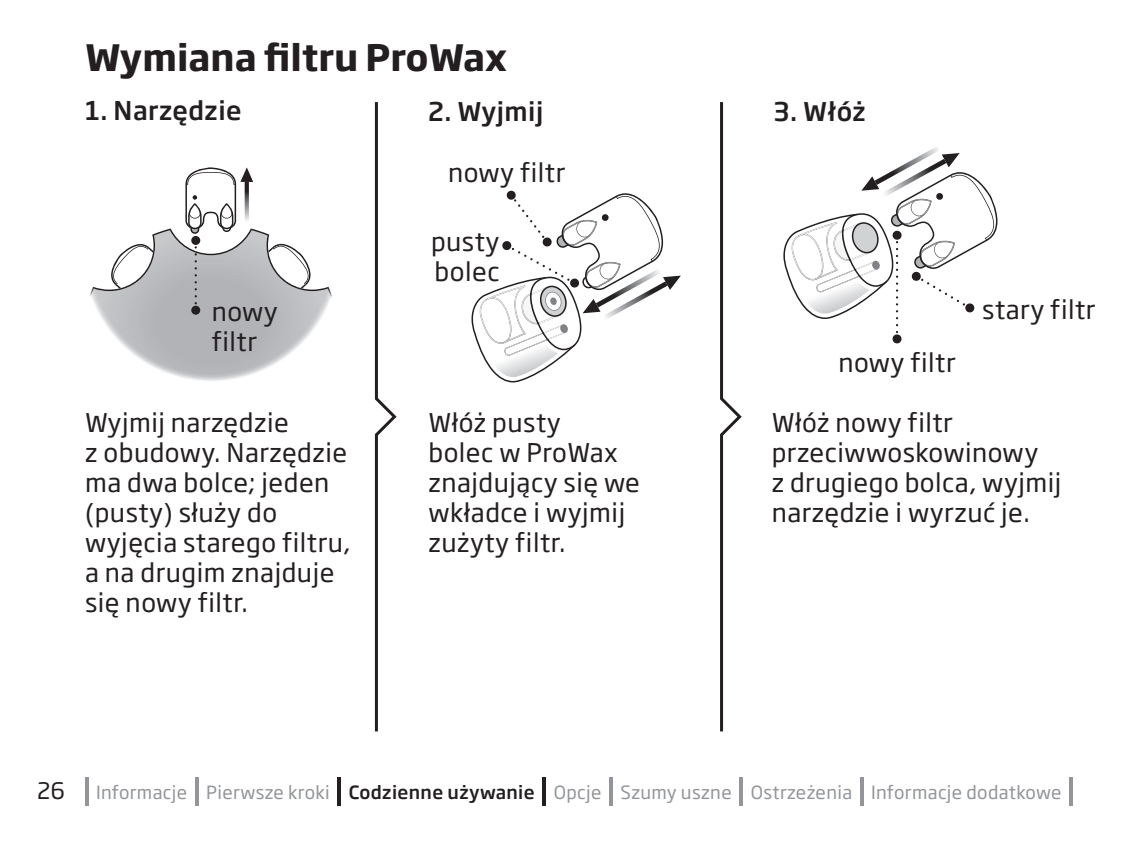
<style>
.page{position:relative;width:1132px;height:842px;background:#fff}
.page>*{position:absolute;margin:0;border:0;box-sizing:border-box;transform-origin:0 0}
.t1{font:700 36px "Soho Gothic Pro";color:#231f20}
.t2{font:25.5px/30px "Soho Gothic Pro";letter-spacing:.02em;color:#231f20}
.t3{font:500 25.5px "Soho Gothic Pro";letter-spacing:.02em;color:#231f20}
.t4{font:22.5px "Soho Gothic Pro";color:#231f20}
.t5{font:18px "Soho Gothic Pro";letter-spacing:.02em;color:#939598}
.s1{font-weight:500;color:#231f20}
</style>
<div class="page">
<img style="left:925px;top:147px;width:14px;height:6px">
<svg style="left:90px;top:167px;width:242px;height:214px"></svg>
<div style="left:191px;top:236px;width:9px;height:9px;background:#231f20;border-radius:50%"></div>
<div style="left:191px;top:306px;width:9px;height:9px;background:#231f20;border-radius:50%"></div>
<svg style="left:375px;top:102px;width:21px;height:629px"></svg>
<svg style="left:720px;top:102px;width:21px;height:629px"></svg>
<svg style="left:471px;top:190px;width:209px;height:192px"></svg>
<svg style="left:569px;top:278px;width:10px;height:10px"></svg>
<svg style="left:501px;top:241px;width:10px;height:10px"></svg>
<svg style="left:783px;top:153px;width:214px;height:191px"></svg>
<hr style="left:85px;top:777px;width:3px;height:28px;background:#939598">
<hr style="left:195px;top:777px;width:3px;height:28px;background:#939598">
<hr style="left:338px;top:777px;width:3px;height:28px;background:#231f20">
<hr style="left:542px;top:777px;width:3px;height:28px;background:#231f20">
<hr style="left:609px;top:777px;width:3px;height:28px;background:#939598">
<hr style="left:739px;top:777px;width:3px;height:28px;background:#939598">
<hr style="left:859px;top:777px;width:3px;height:28px;background:#939598">
<hr style="left:1069px;top:777px;width:3px;height:28px;background:#939598">
<h1 class="t1" style="left:85px;top:29px;width:423px">Wymiana filtru ProWax</h1>
<p class="t3" style="left:428px;top:91px;width:117px">2. Wyjmij</p>
<p class="t3" style="left:773px;top:91px;width:94px">3. Włóż</p>
<p class="t3" style="left:85px;top:91px;width:158px">1. Narzędzie</p>
<p class="t2" style="left:448px;top:156px;width:119px">nowy filtr</p>
<p class="t2" style="left:212px;top:295px;width:68px">nowy filtr</p>
<p class="t2" style="left:431px;top:225px;width:70px">pusty bolec</p>
<p class="t2" style="left:838px;top:346px;width:119px">nowy filtr</p>
<p class="t2" style="left:981px;top:293px;width:115px">stary filtr</p>
<p class="t2" style="left:85px;top:407px;width:267px">Wyjmij narzędzie<br>z obudowy. Narzędzie ma dwa bolce; jeden (pusty) służy do wyjęcia starego filtru, a na drugim znajduje się nowy filtr.</p>
<p class="t2" style="left:428px;top:407px;width:213px">Włóż pusty<br>bolec w ProWax znajdujący się we wkładce i wyjmij zużyty filtr.</p>
<p class="t2" style="left:771px;top:406px;width:291px">Włóż nowy filtr przeciwwoskowinowy<br>z drugiego bolca, wyjmij narzędzie i wyrzuć je.</p>
<p class="t4" style="left:37px;top:774px;width:29px">26</p>
<p class="t5" style="left:96px;top:779px;width:966px">Informacje Pierwsze kroki <span class="s1">Codzienne używanie</span> Opcje Szumy uszne Ostrzeżenia Informacje dodatkowe</p>
</div>
